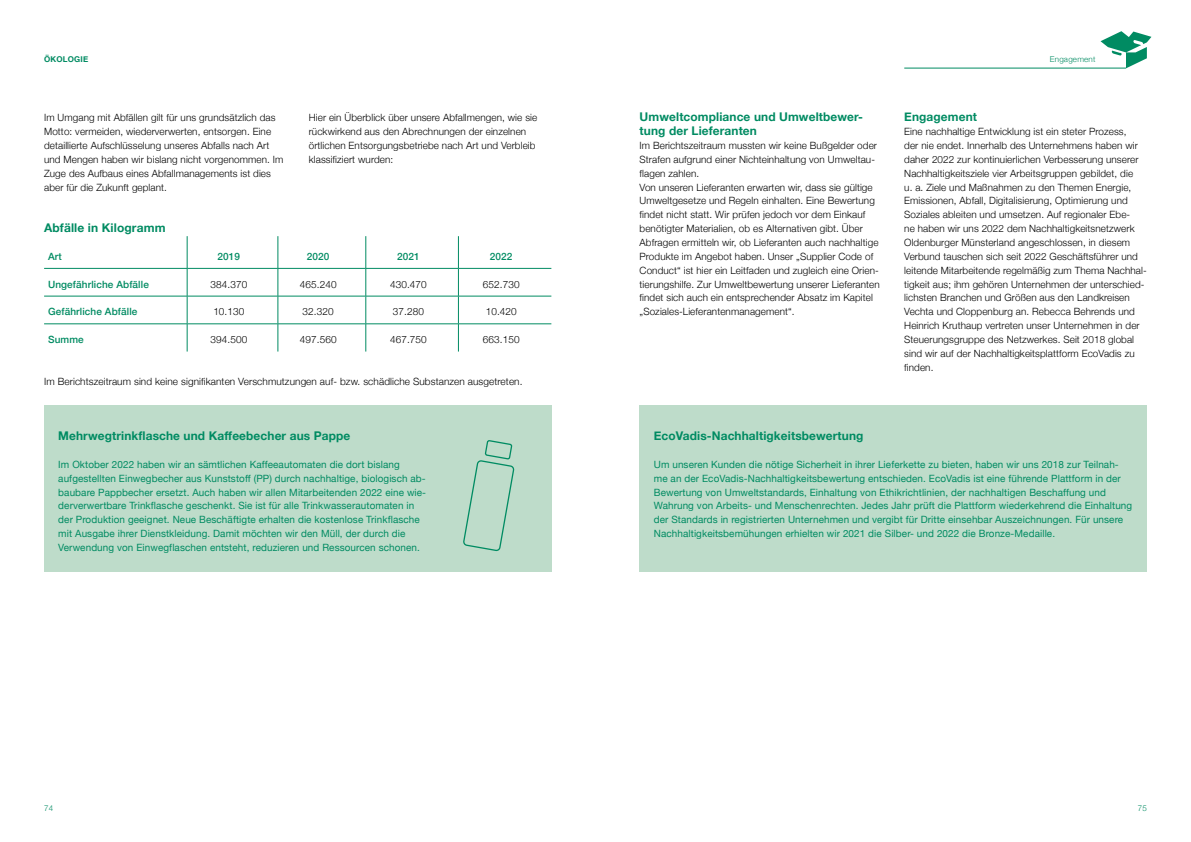
<style>
.page{position:relative;width:1191px;height:842px;background:#fff}
.page>*{position:absolute;margin:0;border:0;box-sizing:border-box;transform-origin:0 0}
.t1{font:700 12px/13.9px "Helvetica Neue";letter-spacing:.01em;color:#008b62}
.t2{font:300 10px/13.9px "Helvetica Neue";letter-spacing:.01em;color:#000}
.t3{font:10px/13.9px "Helvetica Neue";letter-spacing:.01em;color:#008b62}
.t4{font:500 10px "Helvetica Neue";letter-spacing:.01em;color:#008b62}
.t5{font:300 8px "Helvetica Neue";letter-spacing:.025em;color:#008b62}
.t6{font:700 8px "Helvetica Neue";letter-spacing:.025em;color:#008b62}
</style>
<div class="page">
<div style="left:44px;top:405px;width:507px;height:167px;background:#bedcca"></div>
<hr style="left:187px;top:236px;width:1px;height:32px;background:#008b62">
<hr style="left:278px;top:236px;width:1px;height:32px;background:#008b62">
<hr style="left:365px;top:236px;width:1px;height:32px;background:#008b62">
<hr style="left:458px;top:236px;width:1px;height:32px;background:#008b62">
<hr style="left:44px;top:296px;width:143px;height:1px;background:#008b62">
<hr style="left:187px;top:296px;width:91px;height:1px;background:#008b62">
<hr style="left:278px;top:296px;width:88px;height:1px;background:#008b62">
<hr style="left:366px;top:296px;width:92px;height:1px;background:#008b62">
<hr style="left:458px;top:296px;width:93px;height:1px;background:#008b62">
<hr style="left:44px;top:324px;width:143px;height:1px;background:#008b62">
<hr style="left:187px;top:324px;width:91px;height:1px;background:#008b62">
<svg style="left:187px;top:269px;width:1px;height:83px"></svg>
<hr style="left:278px;top:324px;width:88px;height:1px;background:#008b62">
<svg style="left:278px;top:269px;width:1px;height:83px"></svg>
<hr style="left:366px;top:324px;width:92px;height:1px;background:#008b62">
<svg style="left:365px;top:269px;width:1px;height:83px"></svg>
<hr style="left:458px;top:324px;width:93px;height:1px;background:#008b62">
<svg style="left:458px;top:269px;width:1px;height:83px"></svg>
<hr style="left:44px;top:268px;width:143px;height:1px;background:#008b62">
<hr style="left:187px;top:268px;width:91px;height:1px;background:#008b62">
<hr style="left:278px;top:268px;width:88px;height:1px;background:#008b62">
<hr style="left:366px;top:268px;width:92px;height:1px;background:#008b62">
<hr style="left:458px;top:268px;width:93px;height:1px;background:#008b62">
<div style="left:639px;top:405px;width:507px;height:167px;background:#bedcca"></div>
<svg style="left:463px;top:440px;width:52px;height:112px"></svg>
<svg style="left:1100px;top:31px;width:51px;height:37px"></svg>
<hr style="left:904px;top:68px;width:222px;height:1px;background:#008b62">
<p class="t6" style="left:44px;top:53px;width:46px">ÖKOLOGIE</p>
<p class="t2" style="left:44px;top:110px;width:241px">Im Umgang mit Abfällen gilt für uns grundsätzlich das Motto: vermeiden, wiederverwerten, entsorgen. Eine detaillierte Aufschlüsselung unseres Abfalls nach Art und Mengen haben wir bislang nicht vorgenommen. Im Zuge des Aufbaus eines Abfallmanagements ist dies aber für die Zukunft geplant.</p>
<p class="t2" style="left:309px;top:110px;width:230px">Hier ein Überblick über unsere Abfallmengen, wie sie rückwirkend aus den Abrechnungen der einzelnen örtlichen Entsorgungsbetriebe nach Art und Verbleib klassifiziert wurden:</p>
<p class="t1" style="left:44px;top:221px;width:123px">Abfälle in Kilogramm</p>
<p class="t4" style="left:48px;top:248px;width:15px">Art</p>
<p class="t4" style="left:218px;top:248px;width:24px">2019</p>
<p class="t4" style="left:307px;top:248px;width:24px">2020</p>
<p class="t4" style="left:397px;top:248px;width:24px">2021</p>
<p class="t4" style="left:490px;top:248px;width:24px">2022</p>
<p class="t4" style="left:48px;top:276px;width:102px">Ungefährliche Abfälle</p>
<p class="t2" style="left:210px;top:276px;width:38px">384.370</p>
<p class="t2" style="left:300px;top:276px;width:38px">465.240</p>
<p class="t2" style="left:390px;top:276px;width:38px">430.470</p>
<p class="t2" style="left:483px;top:276px;width:38px">652.730</p>
<p class="t4" style="left:48px;top:304px;width:91px">Gefährliche Abfälle</p>
<p class="t2" style="left:213px;top:304px;width:33px">10.130</p>
<p class="t2" style="left:303px;top:304px;width:33px">32.320</p>
<p class="t2" style="left:393px;top:304px;width:33px">37.280</p>
<p class="t2" style="left:486px;top:304px;width:33px">10.420</p>
<p class="t4" style="left:48px;top:331px;width:37px">Summe</p>
<p class="t2" style="left:210px;top:332px;width:38px">394.500</p>
<p class="t2" style="left:300px;top:332px;width:38px">497.560</p>
<p class="t2" style="left:390px;top:332px;width:38px">467.750</p>
<p class="t2" style="left:483px;top:332px;width:38px">663.150</p>
<p class="t2" style="left:44px;top:373px;width:480px">Im Berichtszeitraum sind keine signifikanten Verschmutzungen auf- bzw. schädliche Substanzen ausgetreten.</p>
<p class="t1" style="left:58px;top:429px;width:293px">Mehrwegtrinkflasche und Kaffeebecher aus Pappe</p>
<p class="t3" style="left:58px;top:458px;width:369px">Im Oktober 2022 haben wir an sämtlichen Kaffeeautomaten die dort bislang aufgestellten Einwegbecher aus Kunststoff (PP) durch nachhaltige, biologisch ab&shy;baubare Pappbecher ersetzt. Auch haben wir allen Mitarbeitenden 2022 eine wie&shy;derverwertbare Trinkflasche geschenkt. Sie ist für alle Trinkwasserautomaten in der Produktion geeignet. Neue Beschäftigte erhalten die kostenlose Trinkflasche mit Ausgabe ihrer Dienstkleidung. Damit möchten wir den Müll, der durch die Verwendung von Einwegflaschen entsteht, reduzieren und Ressourcen schonen.</p>
<p class="t1" style="left:639px;top:110px;width:225px">Umweltcompliance und Umweltbewer&shy;tung der Lieferanten</p>
<p class="t2" style="left:639px;top:138px;width:242px">Im Berichtszeitraum mussten wir keine Bußgelder oder Strafen aufgrund einer Nichteinhaltung von Umweltau&shy;flagen zahlen.<br>Von unseren Lieferanten erwarten wir, dass sie gültige Umweltgesetze und Regeln einhalten. Eine Bewertung findet nicht statt. Wir prüfen jedoch vor dem Einkauf benötigter Materialien, ob es Alternativen gibt. Über Abfragen ermitteln wir, ob Lieferanten auch nachhaltige Produkte im Angebot haben. Unser „Supplier Code of Conduct“ ist hier ein Leitfaden und zugleich eine Orien&shy;tierungshilfe. Zur Umweltbewertung unserer Lieferanten findet sich auch ein entsprechender Absatz im Kapitel „Soziales-Lieferantenmanagement“.</p>
<p class="t5" style="left:1049px;top:53px;width:47px">Engagement</p>
<p class="t1" style="left:904px;top:110px;width:74px">Engagement</p>
<p class="t2" style="left:904px;top:124px;width:244px">Eine nachhaltige Entwicklung ist ein steter Prozess,<br>der nie endet. Innerhalb des Unternehmens haben wir daher 2022 zur kontinuierlichen Verbesserung unserer Nachhaltigkeitsziele vier Arbeitsgruppen gebildet, die<br>u. a. Ziele und Maßnahmen zu den Themen Energie, Emissionen, Abfall, Digitalisierung, Optimierung und Soziales ableiten und umsetzen. Auf regionaler Ebe-<br>ne haben wir uns 2022 dem Nachhaltigkeitsnetzwerk Oldenburger Münsterland angeschlossen, in diesem Verbund tauschen sich seit 2022 Geschäftsführer und leitende Mitarbeitende regelmäßig zum Thema Nachhal&shy;tigkeit aus; ihm gehören Unternehmen der unterschied&shy;lichsten Branchen und Größen aus den Landkreisen Vechta und Cloppenburg an. Rebecca Behrends und Heinrich Kruthaup vertreten unser Unternehmen in der Steuerungsgruppe des Netzwerkes. Seit 2018 global sind wir auf der Nachhaltigkeitsplattform EcoVadis zu finden.</p>
<p class="t1" style="left:654px;top:429px;width:211px">EcoVadis-Nachhaltigkeitsbewertung</p>
<p class="t3" style="left:654px;top:458px;width:480px">Um unseren Kunden die nötige Sicherheit in ihrer Lieferkette zu bieten, haben wir uns 2018 zur Teilnah&shy;me an der EcoVadis-Nachhaltigkeitsbewertung entschieden. EcoVadis ist eine führende Plattform in der Bewertung von Umweltstandards, Einhaltung von Ethikrichtlinien, der nachhaltigen Beschaffung und Wahrung von Arbeits- und Menschenrechten. Jedes Jahr prüft die Plattform wiederkehrend die Einhaltung der Standards in registrierten Unternehmen und vergibt für Dritte einsehbar Auszeichnungen. Für unsere Nachhaltigkeitsbemühungen erhielten wir 2021 die Silber- und 2022 die Bronze-Medaille.</p>
<p class="t5" style="left:44px;top:801px;width:11px">74</p>
<p class="t5" style="left:1137px;top:801px;width:11px">75</p>
</div>
